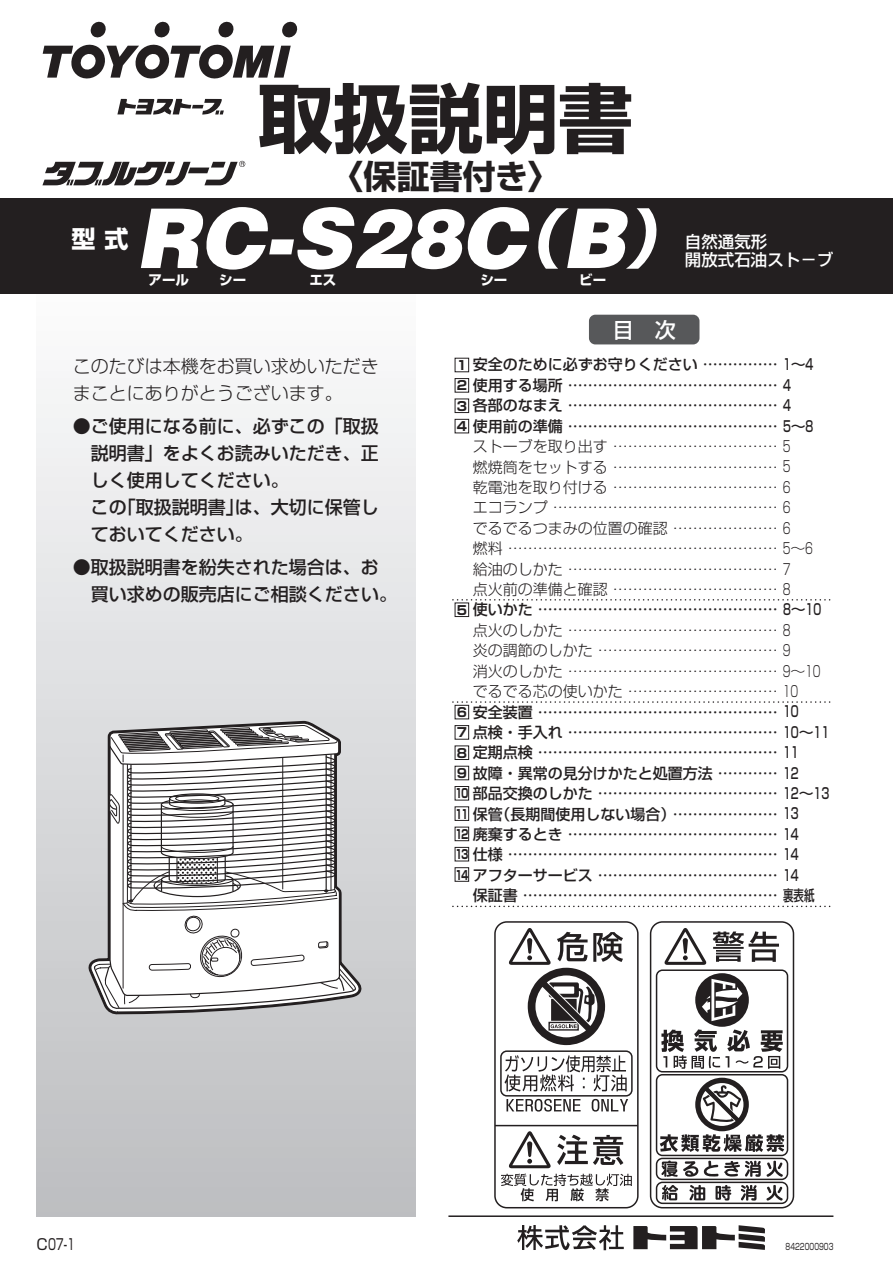
<style>
.page{position:relative;width:893px;height:1263px;background:#fff}
.page>*{position:absolute;margin:0;border:0;box-sizing:border-box;transform-origin:0 0}
.t1{font:italic 900 82.5px "Helvetica";color:#fff}
.t2{font:75px "Shin Go Pro Bold 90 pv RKSJ H";color:#231f20}
.t3{font:italic 63.75px "Shin Go Pro Heavy 90 pv RKSJ H";color:#fff}
.t4{font:33px "Shin Go Pro Bold 90 pv RKSJ H";color:#231f20}
.t5{font:24px "Shin Go Pro Bold 90 pv RKSJ H";color:#fff}
.t6{font:21px "Shin Go Pro Medium 90 pv RKSJ H";color:#fff}
.t7{font:18px/27px "Shin Go Pro Medium 90 pv RKSJ H";color:#231f20}
.t8{font:18px/27px "Shin Go Pro Light 90 pv RKSJ H";color:#231f20}
.t9{font:16.5px/18px "Shin Go Pro Medium 90 pv RKSJ H";color:#fff}
.t10{font:15px/20.4px "Shin Go Pro Medium 90 pv RKSJ H";color:#231f20}
.t11{font:15px/20.4px "Shin Go Pro Light 90 pv RKSJ H";color:#231f20}
.t12{font:15px "Shin Go Pro Regular 90 pv RKSJ H";color:#231f20}
.t13{font:13.5px "Shin Go Pro Bold 90 pv RKSJ H";color:#fff}
.t14{font:12.6px/20.2px "Shin Go Pro Bold 90 pv RKSJ H";letter-spacing:-.32em;color:#231f20;text-align:justify}
.t15{font:9px "Shin Go Pro Regular 90 pv RKSJ H";color:#231f20;scale:.7 1}
.s1{font-family:"Shin Go Pro Light 90 pv RKSJ H"}
</style>
<div class="page">
<div style="left:37px;top:293px;width:378px;height:923px;background:linear-gradient(to bottom,#fbfbfc,#bcbdc0)"></div>
<div style="left:0;top:198px;width:893px;height:95px;background:#231f20"></div>
<svg style="left:75px;top:723px;width:286px;height:290px"></svg>
<hr style="left:448px;top:1215px;width:385px;height:2px;background:#231f20">
<div style="left:589px;top:315px;width:110px;height:29px;background:#57585a;border-radius:6px"></div>
<svg style="left:453px;top:599px;width:378px;height:2px"></svg>
<svg style="left:453px;top:701px;width:378px;height:2px"></svg>
<svg style="left:453px;top:906px;width:378px;height:1px"></svg>
<svg style="left:504px;top:1055px;width:123px;height:36px"></svg>
<svg style="left:506px;top:1099px;width:75px;height:12px"></svg>
<svg style="left:592px;top:1099px;width:36px;height:12px"></svg>
<svg style="left:509px;top:928px;width:114px;height:117px"></svg>
<div style="left:494px;top:921px;width:145px;height:287px;border:2px solid #231f20;border-radius:12px"></div>
<hr style="left:495px;top:1125px;width:143px;height:1px;background:#231f20">
<svg style="left:501px;top:1131px;width:131px;height:70px"></svg>
<div style="left:500px;top:1050px;width:133px;height:46px;border:2px solid #231f20;border-radius:6px"></div>
<div style="left:650px;top:921px;width:144px;height:287px;border:2px solid #231f20;border-radius:12px"></div>
<svg style="left:664px;top:928px;width:43px;height:37px"></svg>
<svg style="left:713px;top:931px;width:66px;height:31px"></svg>
<svg style="left:662px;top:1185px;width:16px;height:16px"></svg>
<svg style="left:689px;top:1185px;width:16px;height:16px"></svg>
<svg style="left:715px;top:1185px;width:17px;height:16px"></svg>
<svg style="left:740px;top:1185px;width:17px;height:16px"></svg>
<svg style="left:766px;top:1185px;width:17px;height:16px"></svg>
<svg style="left:661px;top:1161px;width:122px;height:16px"></svg>
<div style="left:656px;top:1074px;width:132px;height:82px;border:2px solid #231f20;border-radius:6px"></div>
<div style="left:656px;top:969px;width:132px;height:103px;border:2px solid #231f20;border-radius:6px"></div>
<div style="left:656px;top:1181px;width:132px;height:23px;border:2px solid #231f20;border-radius:6px"></div>
<div style="left:656px;top:1158px;width:132px;height:22px;border:2px solid #231f20;border-radius:6px"></div>
<svg style="left:660px;top:1078px;width:124px;height:74px"></svg>
<svg style="left:661px;top:973px;width:122px;height:96px"></svg>
<div style="left:455px;top:358px;width:14px;height:14px;border:1px solid #231f20"></div>
<div style="left:455px;top:378px;width:14px;height:15px;border:1px solid #231f20"></div>
<div style="left:455px;top:399px;width:14px;height:14px;border:1px solid #231f20"></div>
<div style="left:455px;top:419px;width:14px;height:14px;border:1px solid #231f20"></div>
<div style="left:455px;top:602px;width:14px;height:15px;border:1px solid #231f20"></div>
<div style="left:455px;top:705px;width:14px;height:14px;border:1px solid #231f20"></div>
<div style="left:455px;top:725px;width:14px;height:14px;border:1px solid #231f20"></div>
<div style="left:455px;top:745px;width:14px;height:15px;border:1px solid #231f20"></div>
<div style="left:455px;top:766px;width:14px;height:14px;border:1px solid #231f20"></div>
<div style="left:455px;top:786px;width:14px;height:14px;border:1px solid #231f20"></div>
<div style="left:455px;top:806px;width:14px;height:15px;border:1px solid #231f20"></div>
<div style="left:455px;top:827px;width:14px;height:14px;border:1px solid #231f20"></div>
<div style="left:455px;top:847px;width:14px;height:14px;border:1px solid #231f20"></div>
<div style="left:455px;top:867px;width:14px;height:15px;border:1px solid #231f20"></div>
<svg style="left:633px;top:1225px;width:132px;height:25px"></svg>
<svg style="left:517px;top:1225px;width:107px;height:25px"></svg>
<svg style="left:42px;top:161px;width:203px;height:24px"></svg>
<svg style="left:43px;top:21px;width:255px;height:58px"></svg>
<svg style="left:117px;top:99px;width:107px;height:16px"></svg>
<h3 class="t5" style="left:71px;top:230px;width:58px">型式</h3>
<h2 class="t2" style="left:258px;top:91px;width:376px">取扱説明書</h2>
<h3 class="t4" style="left:331px;top:165px;width:231px">〈保証書付き〉</h3>
<h1 class="t1" style="left:136px;top:209px;width:491px">RC-S28C B</h1>
<p class="t13" style="left:149px;top:275px;width:42px">アール</p>
<p class="t13" style="left:219px;top:275px;width:29px">シー</p>
<p class="t13" style="left:309px;top:275px;width:28px">エス</p>
<p class="t13" style="left:480px;top:275px;width:28px">シー</p>
<p class="t13" style="left:579px;top:275px;width:28px">ビー</p>
<h3 class="t3" style="left:497px;top:215px;width:204px">（ ）</h3>
<p class="t9" style="left:685px;top:235px;width:150px">自然通気形<br>開放式石油スト－ブ</p>
<p class="t8" style="left:73px;top:355px;width:307px">このたびは本機をお買い求めいただきまことにありがとうございます。</p>
<p class="t7" style="left:73px;top:415px;width:307px">●ご使用になる前に、必ずこの「取扱</p>
<p class="t7" style="left:91px;top:442px;width:289px">説明書」をよくお読みいただき、正</p>
<p class="t7" style="left:91px;top:469px;width:199px">しく使用してください。</p>
<p class="t7" style="left:73px;top:496px;width:307px">　この「取扱説明書」は、大切に保管し</p>
<p class="t7" style="left:91px;top:523px;width:163px">ておいてください。</p>
<p class="t7" style="left:91px;top:556px;width:308px;text-indent:-18px"><span class="s1">●</span>取扱説明書を紛失された場合は、お買い求めの販売店にご相談ください。</p>
<h3 class="t6" style="left:613px;top:322px;width:64px">目　次</h3>
<p class="t10" style="left:473px;top:357px;width:343px">安全のために必ずお守りください …………… １～４使用する場所 …………………………………… ４<br>各部のなまえ …………………………………… ４<br>使用前の準備 …………………………………… ５～８</p>
<p class="t11" style="left:473px;top:438px;width:343px">ストーブを取り出す …………………………… ５<br>燃焼筒をセットする …………………………… ５<br>乾電池を取り付ける …………………………… ６<br>エコランプ ……………………………………… ６<br>でるでるつまみの位置の確認 ………………… ６<br>燃料 ……………………………………………… ５～６給油のしかた …………………………………… ７<br>点火前の準備と確認 …………………………… ８</p>
<p class="t10" style="left:473px;top:602px;width:351px">使いかた ………………………………………… ８～１０</p>
<p class="t11" style="left:473px;top:622px;width:351px">点火のしかた …………………………………… ８<br>炎の調節のしかた ……………………………… ９<br>消火のしかた …………………………………… ９～１０でるでる芯の使いかた ………………………… １０</p>
<p class="t10" style="left:473px;top:704px;width:358px">安全装置 ………………………………………… １０<br>点検・手入れ …………………………………… １0～１1定期点検 ………………………………………… １1<br>故障・異常の見分けかたと処置方法 ………… １２<br>部品交換のしかた ……………………………… １2～１3保管（長期間使用しない場合）………………… １３<br>廃棄するとき …………………………………… １４<br>仕様 ……………………………………………… １４<br>アフターサービス ……………………………… １４<br>保証書 …………………………………………… 裏表紙</p>
<p class="t14" style="left:457px;top:357px;width:12px">1<br>2<br>3<br>4</p>
<p class="t14" style="left:457px;top:602px;width:12px">5</p>
<p class="t14" style="left:454px;top:704px;width:16px;text-align:left">6<br>7<br>8<br>9<br>１０<br>１１<br>１２<br>１３<br>１４</p>
<p class="t12" style="left:37px;top:1239px;width:40px">C07-1</p>
<p class="t15" style="left:786px;top:1243px;width:70px">8422000903</p>
</div>
